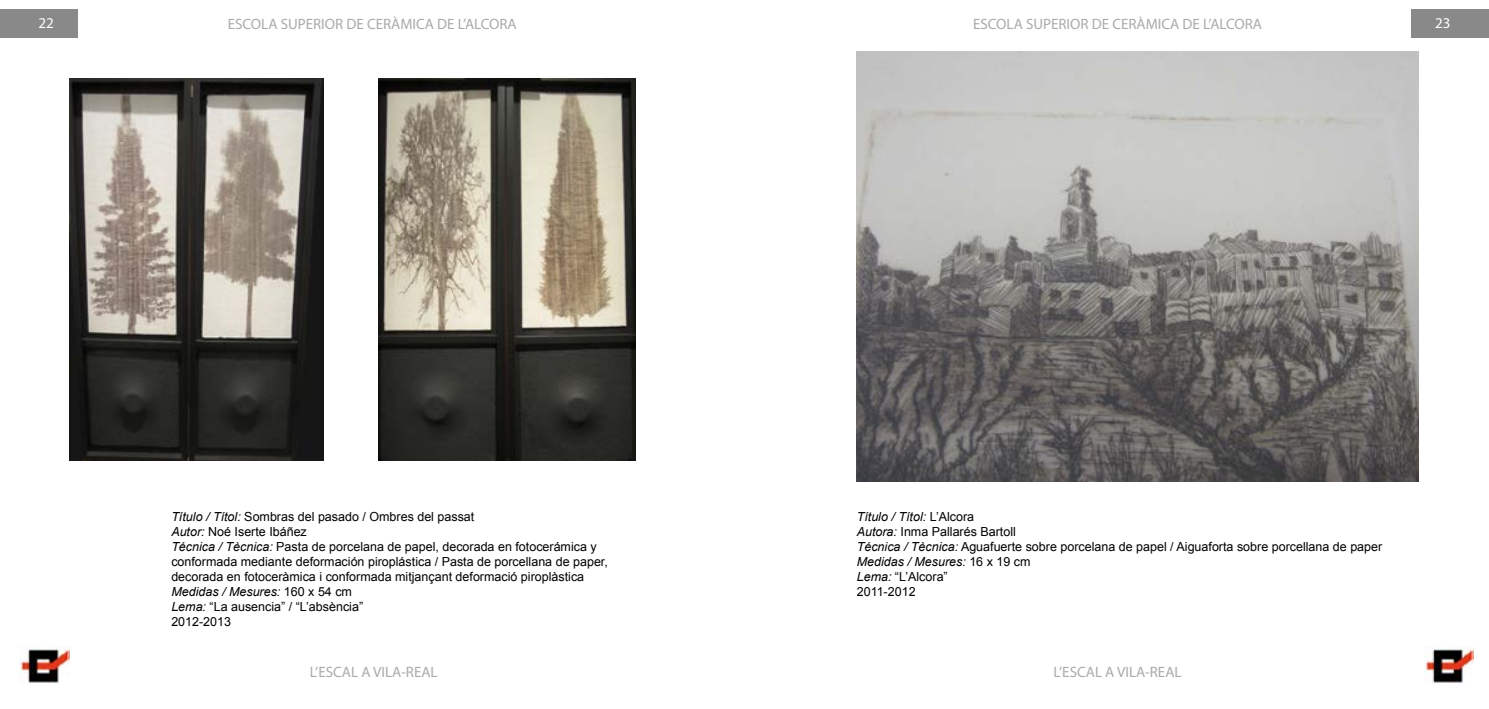
<style>
.page{position:relative;width:1489px;height:709px;background:#fff}
.page>*{position:absolute;margin:0;border:0;box-sizing:border-box;transform-origin:0 0}
.t1{font:15px "Myriad Pro";color:#aaa}
.t2{font:15px "Myriad Pro";color:#fff}
.t3{font:12.5px/15px "Arial";color:#000}
.s1{font-style:italic}
</style>
<div class="page">
<img style="left:20px;top:647px;width:49px;height:36px">
<img style="left:1424px;top:647px;width:49px;height:36px">
<img style="left:69px;top:79px;width:254px;height:381px">
<img style="left:378px;top:79px;width:257px;height:381px">
<img style="left:856px;top:51px;width:561px;height:430px">
<div style="left:0;top:10px;width:77px;height:28px;background:#8a8989"></div>
<div style="left:1411px;top:10px;width:77px;height:28px;background:#8a8989"></div>
<p class="t1" style="left:228px;top:15px;width:290px">ESCOLA SUPERIOR DE CERÀMICA DE L’ALCORA</p>
<p class="t2" style="left:38px;top:14px;width:17px">22</p>
<p class="t1" style="left:973px;top:15px;width:290px">ESCOLA SUPERIOR DE CERÀMICA DE L’ALCORA</p>
<p class="t2" style="left:1434px;top:14px;width:17px">23</p>
<p class="t3" style="left:171px;top:509px;width:438px"><span class="s1">Título / Títol:</span> Sombras del pasado / Ombres del passat<br><span class="s1">Autor:</span> Noé Iserte Ibáñez<br><span class="s1">Técnica / Tècnica:</span> Pasta de porcelana de papel, decorada en fotocerámica y conformada mediante deformación piroplástica / Pasta de porcellana de paper, decorada en fotoceràmica i conformada mitjançant deformació piroplàstica <span class="s1">Medidas / Mesures:</span> 160 x 54 cm<br><span class="s1">Lema:</span> “La ausencia” / “L’absència”<br>2012-2013</p>
<p class="t3" style="left:856px;top:509px;width:527px"><span class="s1">Título / Títol:</span> L’Alcora<br><span class="s1">Autora:</span> Inma Pallarés Bartoll<br><span class="s1">Técnica / Tècnica:</span> Aguafuerte sobre porcelana de papel / Aiguaforta sobre porcellana de paper <span class="s1">Medidas / Mesures:</span> 16 x 19 cm<br><span class="s1">Lema:</span> “L’Alcora”<br>2011-2012</p>
<p class="t1" style="left:310px;top:663px;width:129px">L’ESCAL A VILA-REAL</p>
<p class="t1" style="left:1053px;top:662px;width:129px">L’ESCAL A VILA-REAL</p>
</div>
